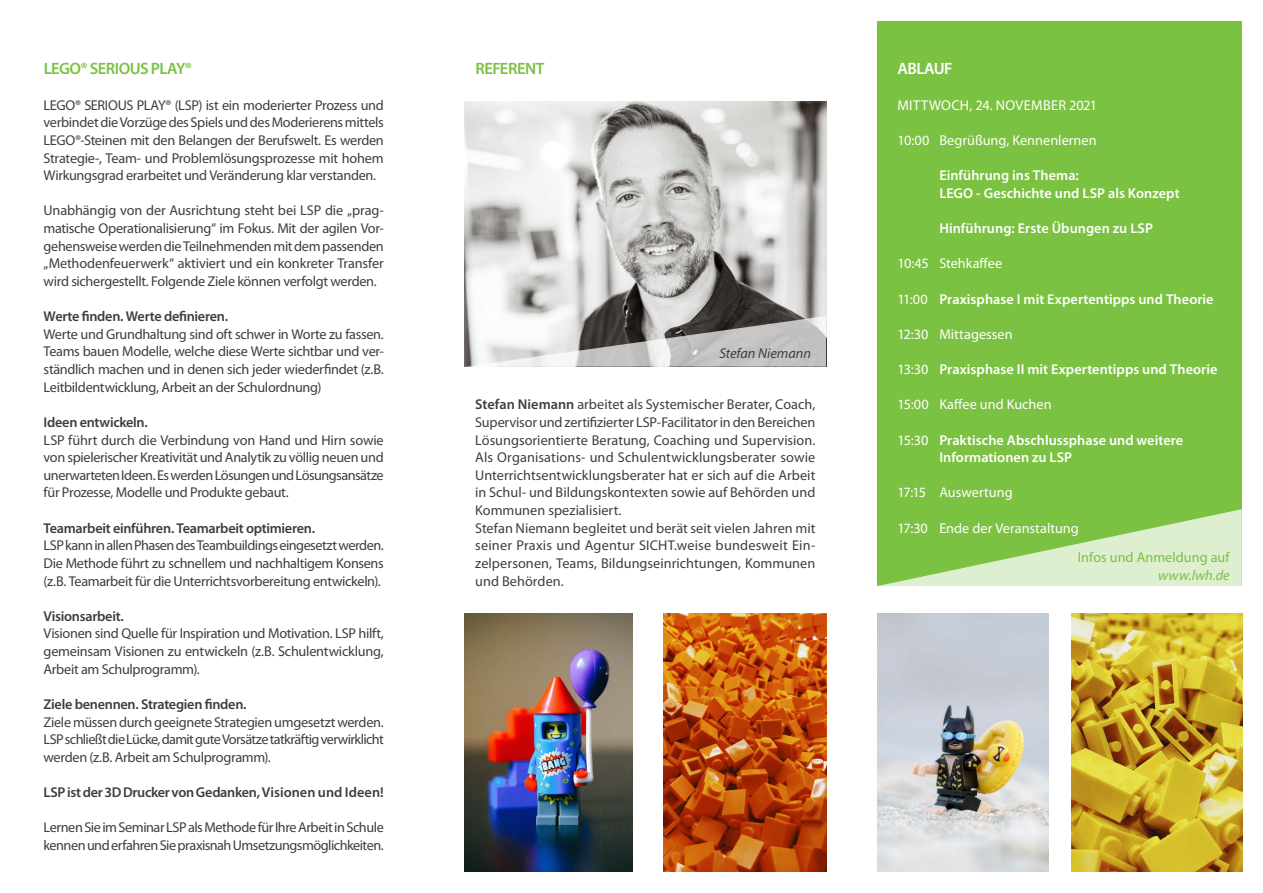
<style>
.page{position:relative;width:1263px;height:893px;background:#fff}
.page>*{position:absolute;margin:0;border:0;box-sizing:border-box;transform-origin:0 0}
.Seitenüberschrift{font:600 16.5px "Myriad Pro";letter-spacing:-.03em;color:#7bc142}
.t1{font:600 16.5px "Myriad Pro";letter-spacing:-.03em;color:#fff}
.t2{font:14.25px/17.7px "Myriad Pro";letter-spacing:-.02em;color:#3e3e3f;text-align:justify}
.t3{font:600 14.25px "Myriad Pro";letter-spacing:.005em;color:#fff}
.t4{font:600 14.25px "Myriad Pro";letter-spacing:-.02em;color:#3e3e3f}
.t5{font:14.25px "Myriad Pro";letter-spacing:.005em;color:#fff}
.t6{font:14.25px "Myriad Pro";color:#7bc142}
.t7{font:italic 14.25px "Myriad Pro";color:#3e3e3f}
.t8{font:italic 14.25px "Myriad Pro";color:#7bc142}
.s1{font-weight:600}
.s2{font-weight:400}
</style>
<div class="page">
<div style="left:877px;top:21px;width:365px;height:565px;background:#7bc142"></div>
<svg style="left:878px;top:509px;width:364px;height:77px"></svg>
<img style="left:465px;top:101px;width:361px;height:215px">
<svg style="left:465px;top:316px;width:361px;height:51px"></svg>
<img style="left:465px;top:614px;width:167px;height:258px">
<img style="left:664px;top:614px;width:162px;height:258px">
<img style="left:877px;top:614px;width:171px;height:258px">
<img style="left:1072px;top:614px;width:171px;height:258px">
<p class="Seitenüberschrift" style="left:44px;top:58px;width:150px">LEGO® SERIOUS PLAY®</p>
<p class="t2" style="left:44px;top:96px;width:342px">LEGO® SERIOUS PLAY® (LSP) ist ein moderierter Prozess und verbindet die Vorzüge des Spiels und des Moderierens mittels LEGO®-Steinen mit den Belangen der Berufswelt. Es werden Strategie-, Team- und Problemlösungsprozesse mit hohem Wirkungsgrad erarbeitet und Veränderung klar verstanden.</p>
<p class="t2" style="left:44px;top:202px;width:342px">Unabhängig von der Ausrichtung steht bei LSP die „prag&shy;matische Operationalisierung“ im Fokus. Mit der agilen Vor&shy;gehensweise werden die Teilnehmenden mit dem passenden „Methodenfeuerwerk“ aktiviert und ein konkreter Transfer wird sichergestellt. Folgende Ziele können verfolgt werden.</p>
<p class="t4" style="left:44px;top:307px;width:186px">Werte finden. Werte definieren.</p>
<p class="t2" style="left:44px;top:325px;width:342px">Werte und Grundhaltung sind oft schwer in Worte zu fassen.<br>Teams bauen Modelle, welche diese Werte sichtbar und ver&shy;ständlich machen und in denen sich jeder wiederfindet (z.B.<br>Leitbildentwicklung, Arbeit an der Schulordnung)</p>
<p class="t4" style="left:44px;top:413px;width:106px">Ideen entwickeln.</p>
<p class="t2" style="left:44px;top:431px;width:342px">LSP führt durch die Verbindung von Hand und Hirn sowie von spielerischer Kreativität und Analytik zu völlig neuen und unerwarteten Ideen. Es werden Lösungen und Lösungsansätze für Prozesse, Modelle und Produkte gebaut.</p>
<p class="t4" style="left:44px;top:519px;width:273px">Teamarbeit einführen. Teamarbeit optimieren.</p>
<p class="t2" style="left:44px;top:536px;width:342px">LSP kann in allen Phasen des Teambuildings eingesetzt werden.<br>Die Methode führt zu schnellem und nachhaltigem Konsens (z.B. Teamarbeit für die Unterrichtsvorbereitung entwickeln).</p>
<p class="t4" style="left:44px;top:607px;width:82px">Visionsarbeit.</p>
<p class="t2" style="left:44px;top:625px;width:342px">Visionen sind Quelle für Inspiration und Motivation. LSP hilft, gemeinsam Visionen zu entwickeln (z.B. Schulentwicklung, Arbeit am Schulprogramm).</p>
<p class="t4" style="left:44px;top:695px;width:205px">Ziele benennen. Strategien finden.</p>
<p class="t2" style="left:44px;top:713px;width:342px">Ziele müssen durch geeignete Strategien umgesetzt werden.<br>LSP schließt die Lücke, damit gute Vorsätze tatkräftig verwirklicht werden (z.B. Arbeit am Schulprogramm).</p>
<p class="t4" style="left:44px;top:783px;width:342px">LSP ist der 3D Drucker von Gedanken, Visionen und Ideen!</p>
<p class="t2" style="left:44px;top:818px;width:342px">Lernen Sie im Seminar LSP als Methode für Ihre Arbeit in Schule kennen und erfahren Sie praxisnah Umsetzungsmöglichkeiten.</p>
<p class="Seitenüberschrift" style="left:475px;top:58px;width:70px">REFERENT</p>
<p class="t7" style="left:719px;top:345px;width:93px">Stefan Niemann</p>
<p class="t2" style="left:475px;top:395px;width:342px"><span class="s1">Stefan Niemann</span> arbeitet als Systemischer Berater, Coach, Supervisor und zertifizierter LSP-Facilitator in den Bereichen Lösungsorientierte Beratung, Coaching und Supervision.<br>Als Organisations- und Schulentwicklungsberater sowie Unterrichtsentwicklungsberater hat er sich auf die Arbeit in Schul- und Bildungskontexten sowie auf Behörden und Kommunen spezialisiert.</p>
<p class="t2" style="left:475px;top:519px;width:342px">Stefan Niemann begleitet und berät seit vielen Jahren mit seiner Praxis und Agentur SICHT.weise bundesweit Ein&shy;zelpersonen, Teams, Bildungseinrichtungen, Kommunen und Behörden.</p>
<p class="t1" style="left:897px;top:58px;width:57px">ABLAUF</p>
<p class="t5" style="left:897px;top:96px;width:201px">MITTWOCH, 24. NOVEMBER 2021</p>
<p class="t5" style="left:897px;top:131px;width:201px">10:00 Begrüßung, Kennenlernen</p>
<p class="t3" style="left:939px;top:166px;width:141px">Einführung ins Thema:</p>
<p class="t3" style="left:939px;top:184px;width:242px">LEGO - Geschichte und LSP als Konzept</p>
<p class="t3" style="left:939px;top:219px;width:215px">Hinführung: Erste Übungen zu LSP</p>
<p class="t5" style="left:897px;top:255px;width:107px">10:45 Stehkaffee</p>
<p class="t3" style="left:897px;top:290px;width:318px"><span class="s2">11:00</span> Praxisphase I mit Expertentipps und Theorie</p>
<p class="t5" style="left:897px;top:325px;width:117px">12:30 Mittagessen</p>
<p class="t3" style="left:897px;top:360px;width:322px"><span class="s2">13:30</span> Praxisphase II mit Expertentipps und Theorie</p>
<p class="t5" style="left:897px;top:396px;width:156px">15:00 Kaffee und Kuchen</p>
<p class="t3" style="left:897px;top:431px;width:287px"><span class="s2">15:30</span> Praktische Abschlussphase und weitere</p>
<p class="t3" style="left:939px;top:448px;width:134px">Informationen zu LSP</p>
<p class="t5" style="left:897px;top:484px;width:117px">17:15 Auswertung</p>
<p class="t5" style="left:897px;top:519px;width:183px">17:30 Ende der Veranstaltung</p>
<p class="t6" style="left:1078px;top:549px;width:153px">Infos und Anmeldung auf</p>
<p class="t8" style="left:1158px;top:566px;width:73px">www.lwh.de</p>
</div>
